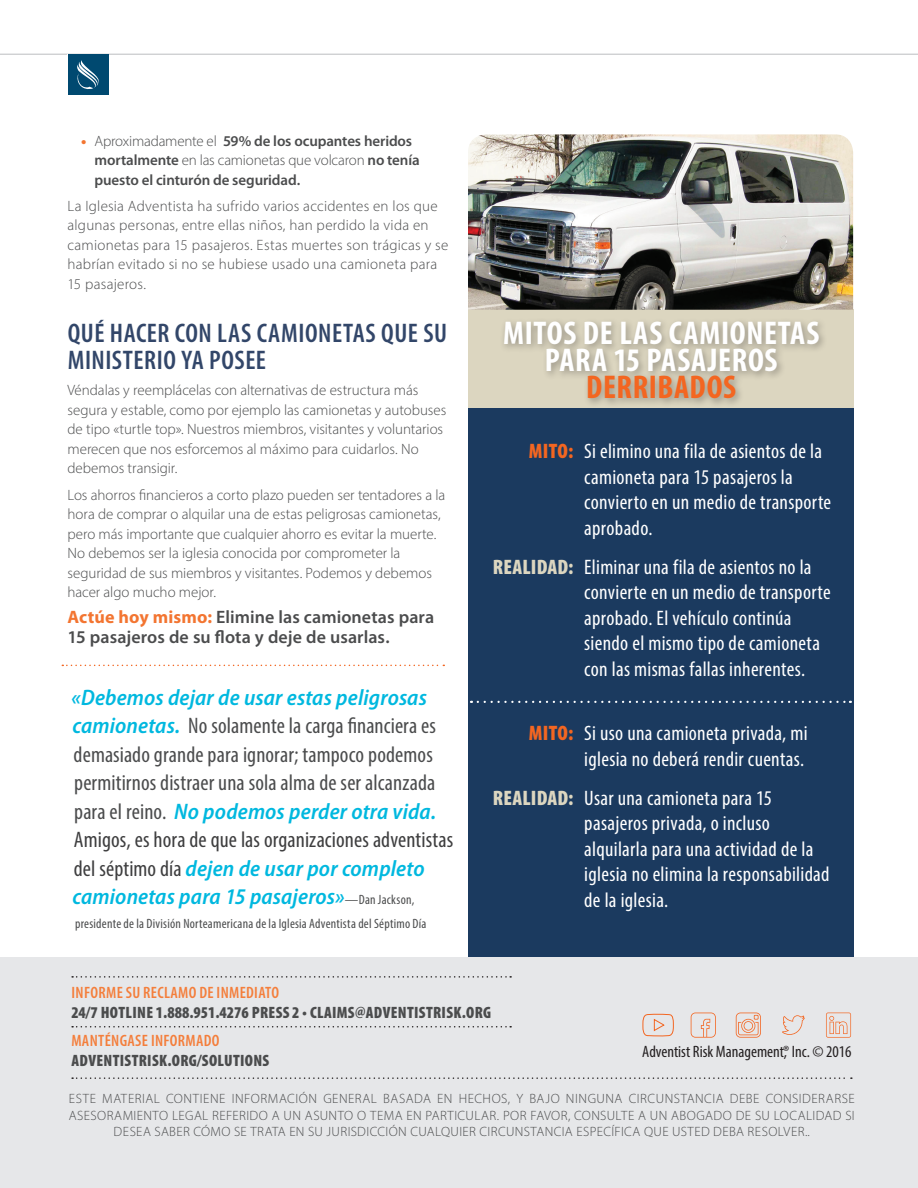
<style>
.page{position:relative;width:918px;height:1188px;background:#fff}
.page>*{position:absolute;margin:0;border:0;box-sizing:border-box;transform-origin:0 0}
.t1{font:700 condensed 33px/27px "Myriad Pro";letter-spacing:.02em;color:#fff;text-align:center}
.t2{font:700 condensed 33px "Myriad Pro";letter-spacing:.02em;color:#f36621}
.t3{font:600 condensed 27px/27px "Myriad Pro";letter-spacing:.02em;color:#324669}
.t4{font:condensed 22.5px/28.5px "Myriad Pro";letter-spacing:.005em;color:#4b4c4d}
.t5{font:condensed 21px/25.5px "Myriad Pro";letter-spacing:.015em;color:#fff}
.t6{font:600 18px/19.5px "Myriad Pro";letter-spacing:.005em;color:#4b4c4d}
.t7{font:900 condensed 16.5px "Myriad Pro";letter-spacing:.02em;color:#4b4c4d}
.t8{font:600 condensed 16.5px "Myriad Pro";letter-spacing:.02em;color:#f47e3b}
.t9{font:condensed 16.5px "Myriad Pro";color:#231f20}
.t10{font:300 15px/19.5px "Myriad Pro";color:#4b4c4d}
.t11{font:600 15px/19.5px "Myriad Pro";letter-spacing:-.01em;color:#4b4c4d}
.t12{font:300 13.5px/16.2px "Myriad Pro";letter-spacing:.03em;color:#4b4c4d;text-align:center}
.t13{font:condensed 13.5px "Myriad Pro";letter-spacing:.015em;color:#4b4c4d}
.s1{font-weight:700;font-stretch:semi-expanded;color:#f37531}
.s2{font-weight:300}
.s3{font-weight:700;color:#f37531}
.s4{font-weight:600;font-style:italic;font-stretch:semi-condensed;color:#00b8df}
.s5{color:#3e3e3f}
.s6{font-size:13.5px}
.s7{font-weight:900;color:#f36621}
.s8{font-weight:900;color:#dcd6c0}
</style>
<div class="page">
<hr style="left:0;top:54px;width:918px;height:1px;background:#bcbdc0">
<div style="left:68px;top:54px;width:41px;height:41px;background:#004970"></div>
<svg style="left:77px;top:60px;width:22px;height:30px"></svg>
<svg style="left:62px;top:665px;width:382px;height:1px"></svg>
<div style="left:468px;top:310px;width:385px;height:648px;background:#1b3a5f"></div>
<div style="left:468px;top:310px;width:385px;height:98px;background:#dcd6c0"></div>
<div style="left:499px;top:317px;width:329px;height:91px;background:#231f20;opacity:.38"></div>
<img style="left:468px;top:134px;width:385px;height:176px">
<svg style="left:478px;top:701px;width:373px;height:2px"></svg>
<div style="left:0;top:958px;width:918px;height:230px;background:#e6e7e9"></div>
<svg style="left:72px;top:976px;width:439px;height:2px"></svg>
<svg style="left:72px;top:1026px;width:439px;height:2px"></svg>
<svg style="left:72px;top:1077px;width:780px;height:2px"></svg>
<svg style="left:736px;top:1013px;width:25px;height:25px"></svg>
<svg style="left:782px;top:1015px;width:23px;height:20px"></svg>
<svg style="left:691px;top:1013px;width:25px;height:25px"></svg>
<svg style="left:826px;top:1013px;width:25px;height:25px"></svg>
<svg style="left:642px;top:1013px;width:32px;height:24px"></svg>
<p class="t11" style="left:94px;top:130px;width:327px;text-indent:-14px"><span class="s1">•</span> <span class="s2">Aproximadamente el</span> 59% de los ocupantes heridos mortalmente <span class="s2">en las camionetas que volcaron</span> no tenía puesto el cinturón de seguridad.</p>
<p class="t10" style="left:68px;top:196px;width:382px">La Iglesia Adventista ha sufrido varios accidentes en los que algunas personas, entre ellas niños, han perdido la vida en camionetas para 15 pasajeros. Estas muertes son trágicas y se habrían evitado si no se hubiese usado una camioneta para 15 pasajeros.</p>
<h2 class="t3" style="left:68px;top:319px;width:381px">QUÉ HACER CON LAS CAMIONETAS QUE SU<br>MINISTERIO YA POSEE</h2>
<p class="t10" style="left:68px;top:381px;width:380px">Véndalas y reemplácelas con alternativas de estructura más segura y estable, como por ejemplo las camionetas y autobuses de tipo «turtle top». Nuestros miembros, visitantes y voluntarios merecen que nos esforcemos al máximo para cuidarlos. No debemos transigir.</p>
<p class="t10" style="left:68px;top:485px;width:379px">Los ahorros financieros a corto plazo pueden ser tentadores a la hora de comprar o alquilar una de estas peligrosas camionetas, pero más importante que cualquier ahorro es evitar la muerte.<br>No debemos ser la iglesia conocida por comprometer la seguridad de sus miembros y visitantes. Podemos y debemos hacer algo mucho mejor.</p>
<p class="t6" style="left:68px;top:607px;width:368px"><span class="s3">Actúe hoy mismo:</span> Elimine las camionetas para<br>15 pasajeros de su flota y deje de usarlas.</p>
<p class="t4" style="left:72px;top:683px;width:383px"><span class="s4">«Debemos dejar de usar estas peligrosas camionetas.</span> No solamente la carga financiera es demasiado grande para ignorar; tampoco podemos permitirnos distraer una sola alma de ser alcanzada para el reino. <span class="s4">No podemos perder otra vida.<br></span><span class="s5">Amigos, es hora de que las organizaciones adventistas del séptimo día</span> <span class="s4">dejen de usar por completo camionetas para 15 pasajeros»</span><span class="s6">—Dan Jackson,</span></p>
<p class="t13" style="left:75px;top:916px;width:353px">presidente de la División Norteamericana de la Iglesia Adventista del Séptimo Día</p>
<h1 class="t1" style="left:503px;top:319px;width:318px">MITOS DE LAS CAMIONETAS<br>PARA 15 PASAJEROS</h1>
<h1 class="t2" style="left:586px;top:367px;width:152px">DERRIBADOS</h1>
<h3 class="t5" style="left:584px;top:438px;width:248px;text-indent:-55px"><span class="s7">MITO:</span> Si elimino una fila de asientos de la camioneta para 15 pasajeros la convierto en un medio de transporte aprobado.</h3>
<h3 class="t5" style="left:584px;top:554px;width:248px;text-indent:-91px"><span class="s8">REALIDAD:</span> Eliminar una fila de asientos no la convierte en un medio de transporte aprobado. El vehículo continúa siendo el mismo tipo de camioneta con las mismas fallas inherentes.</h3>
<h3 class="t5" style="left:529px;top:720px;width:280px;text-align:right"><span class="s7">MITO:</span> Si uso una camioneta privada, mi iglesia no deberá rendir cuentas.</h3>
<h3 class="t5" style="left:584px;top:785px;width:247px;text-indent:-91px"><span class="s8">REALIDAD:</span> Usar una camioneta para 15 pasajeros privada, o incluso alquilarla para una actividad de la iglesia no elimina la responsabilidad de la iglesia.</h3>
<p class="t8" style="left:72px;top:982px;width:209px">INFORME SU RECLAMO DE INMEDIATO</p>
<p class="t7" style="left:71px;top:1001px;width:422px">24/7 HOTLINE 1.888.951.4276 PRESS 2 • CLAIMS@ADVENTISTRISK.ORG</p>
<p class="t8" style="left:72px;top:1031px;width:150px">MANTÉNGASE INFORMADO</p>
<p class="t7" style="left:72px;top:1050px;width:199px">ADVENTISTRISK.ORG/SOLUTIONS</p>
<p class="t9" style="left:642px;top:1042px;width:211px">Adventist Risk Management,® Inc. © 2016</p>
<p class="t12" style="left:69px;top:1091px;width:788px">ESTE MATERIAL CONTIENE INFORMACIÓN GENERAL BASADA EN HECHOS, Y BAJO NINGUNA CIRCUNSTANCIA DEBE CONSIDERARSE<br>ASESORAMIENTO LEGAL REFERIDO A UN ASUNTO O TEMA EN PARTICULAR. POR FAVOR, CONSULTE A UN ABOGADO DE SU LOCALIDAD SI<br>DESEA SABER CÓMO SE TRATA EN SU JURISDICCIÓN CUALQUIER CIRCUNSTANCIA ESPECÍFICA QUE USTED DEBA RESOLVER..</p>
</div>
